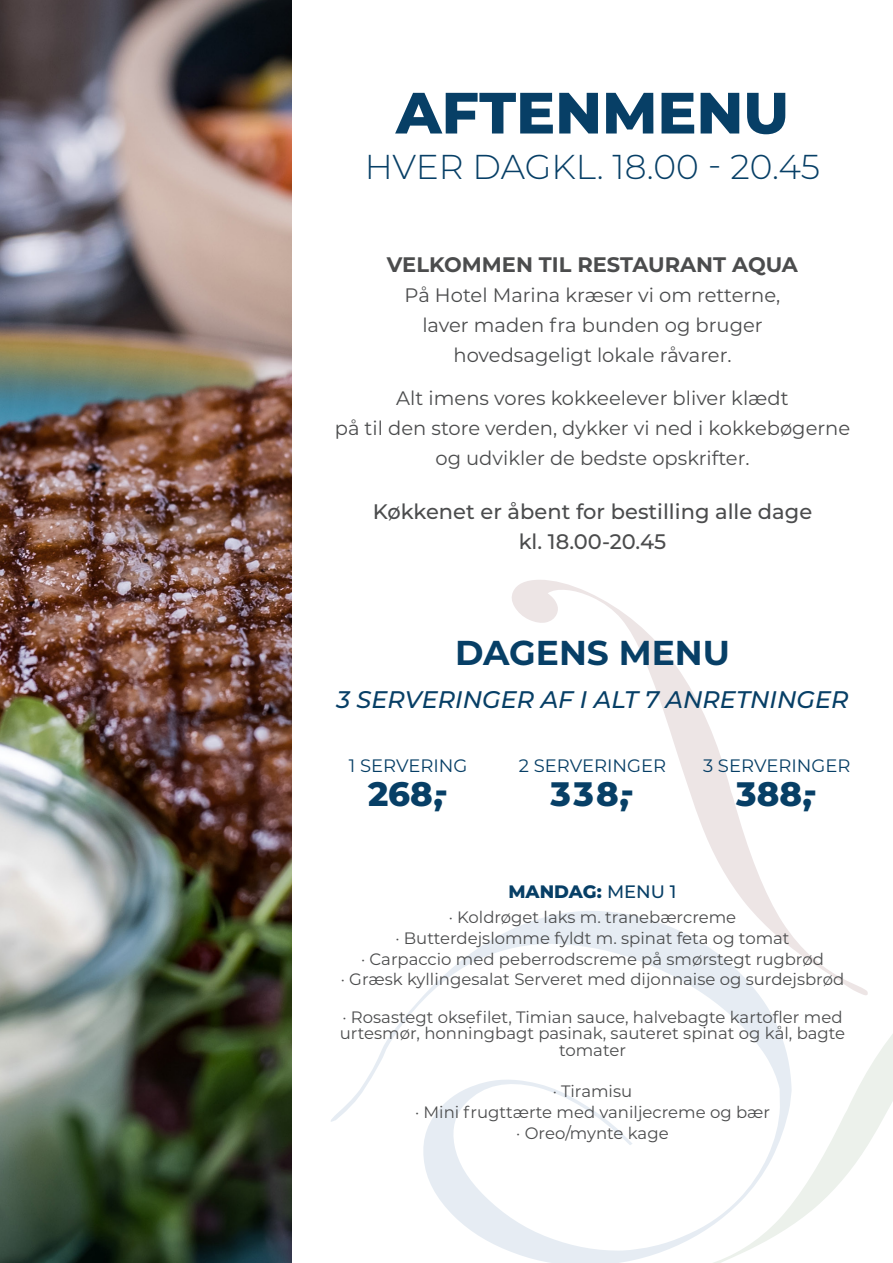
<style>
.page{position:relative;width:893px;height:1263px;background:#fff}
.page>*{position:absolute;margin:0;border:0;box-sizing:border-box;transform-origin:0 0}
.t1{font:800 58.05px "Montserrat";color:#073f66}
.t2{font:300 34.5px "Montserrat";letter-spacing:-.005em;color:#073f66}
.t3{font:700 34.5px "Montserrat";color:#073f66}
.t4{font:800 33.9px "Montserrat";color:#073f66}
.t5{font:italic 500 24px "Montserrat";color:#073f66}
.t6{font:500 21px/30px "Montserrat";color:#4b4c4d;text-align:center}
.t7{font:700 21px "Montserrat";color:#4b4c4d}
.t8{font:19.5px/30px "Montserrat";color:#4b4c4d;text-align:center}
.t9{font:18px "Montserrat";color:#073f66}
.t10{font:800 18px "Montserrat";color:#073f66}
.t11{font:16.5px/20.7px "Montserrat";color:#4b4c4d;text-align:center}
.s1{font-weight:500}
</style>
<div class="page">
<img style="left:0;top:0;width:292px;height:1263px">
<svg style="left:512px;top:580px;width:286px;height:363px"></svg>
<svg style="left:792px;top:943px;width:101px;height:282px"></svg>
<svg style="left:331px;top:910px;width:461px;height:353px"></svg>
<h1 class="t1" style="left:396px;top:70px;width:395px">AFTENMENU</h1>
<h2 class="t2" style="left:365px;top:143px;width:457px">HVER DAGKL. 18.00 - 20.45</h2>
<p class="t7" style="left:387px;top:249px;width:413px">VELKOMMEN TIL RESTAURANT AQUA</p>
<p class="t8" style="left:405px;top:279px;width:377px">På Hotel Marina kræser vi om retterne, laver maden fra bunden og bruger hovedsageligt lokale råvarer.</p>
<p class="t8" style="left:335px;top:382px;width:517px">Alt imens vores kokkeelever bliver klædt<br>på til den store verden, dykker vi ned i kokkebøgerne og udvikler de bedste opskrifter.</p>
<p class="t6" style="left:373px;top:495px;width:441px">Køkkenet er åbent for bestilling alle dage kl. 18.00-20.45</p>
<h2 class="t3" style="left:455px;top:628px;width:276px">DAGENS MENU</h2>
<h3 class="t5" style="left:336px;top:683px;width:514px">3 SERVERINGER AF I ALT 7 ANRETNINGER</h3>
<p class="t9" style="left:349px;top:753px;width:120px">1 SERVERING</p>
<h3 class="t4" style="left:368px;top:769px;width:82px">268,-</h3>
<p class="t9" style="left:519px;top:753px;width:149px">2 SERVERINGER</p>
<h3 class="t4" style="left:550px;top:769px;width:85px">338,-</h3>
<p class="t9" style="left:703px;top:753px;width:149px">3 SERVERINGER</p>
<h3 class="t4" style="left:736px;top:769px;width:83px">388,-</h3>
<p class="t10" style="left:508px;top:878px;width:170px">MANDAG: <span class="s1">MENU 1</span></p>
<p class="t11" style="left:341px;top:906px;width:505px">· Koldrøget laks m. tranebærcreme<br>· Butterdejslomme fyldt m. spinat feta og tomat<br>· Carpaccio med peberrodscreme på smørstegt rugbrød<br>· Græsk kyllingesalat Serveret med dijonnaise og surdejsbrød</p>
<p class="t11" style="left:340px;top:1008px;width:507px;line-height:16.5px">· Rosastegt oksefilet, Timian sauce, halvebagte kartofler med urtesmør, honningbagt pasinak, sauteret spinat og kål, bagte tomater</p>
<p class="t11" style="left:415px;top:1080px;width:356px">· Tiramisu<br>· Mini frugttærte med vaniljecreme og bær · Oreo/mynte kage</p>
</div>
